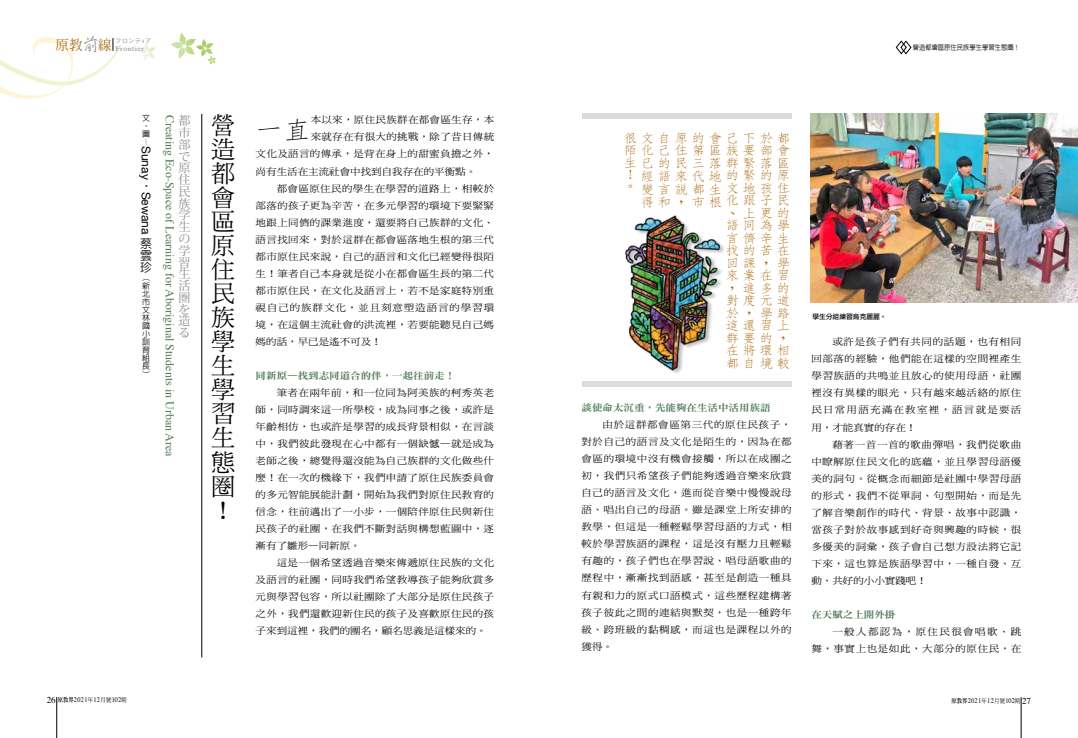
<style>
.page{position:relative;width:1078px;height:738px;background:#fff}
.page>*{position:absolute;margin:0;border:0;box-sizing:border-box;transform-origin:0 0}
.t1{font:300 24.7px "AR Fang Song B5";color:#000;scale:1.11 1}
.t2{font:24px/24px "DF Ming Std W5";color:#000;text-align:justify}
.t3{font:300 12.6px/12.5px "AR Fang Song B5 HK";color:#a76000;scale:1.11 1}
.t4{font:12px "Times";color:#4e7a58}
.t5{font:12px/11.8px "Koz Min Pro";color:#898989;text-align:justify}
.t6{font:12px "Helvetica Neue";color:#000}
.t7{font:500 12px/12px "AR Hei B5";color:#000;text-align:justify}
.t8{font:9.4px/17px "DF Ming Std W5";letter-spacing:.035em;color:#000;text-align:justify;scale:1.11 1}
.t9{font:9.4px "DF Ming Std W9";color:#4e7a58;scale:1.11 1}
.t10{font:9.4px/17px "DF Ming Std W5";letter-spacing:.055em;color:#000;text-align:right;scale:1.11 1}
.t11{font:9.4px "DF Ming Std W5";color:#000;scale:1.11 1}
.t12{font:9.4px "DF Ming Std W5";letter-spacing:.085em;color:#000;scale:1.11 1}
.t13{font:500 8px/8px "AR Hei B5";color:#000}
.t14{font:7.2px "Times";letter-spacing:.05em;color:#898989;scale:1.11 1}
.t15{font:7px "Times";letter-spacing:.05em;color:#000;scale:.9 1}
.t16{font:500 7px "AR Hei B5";color:#000;scale:.9 1}
.t17{font:6.8px "Li Hei Pro";color:#000}
.t18{font:6px "Heisei Kaku Go Std W3";color:#898989}
.s1{font-family:"AR Xing Shu B5";font-weight:500;font-size:18.5px}
.s2{font-family:"AR Hei B5";font-weight:500}
.s3{font-size:9px}
.s4{font-family:"AR Ming B5";font-weight:800;font-size:6px}
.s5{font-family:"DF Ming Std W5";font-size:6px}
</style>
<div class="page">
<svg style="left:170px;top:33px;width:46px;height:32px"></svg>
<svg style="left:139px;top:43px;width:16px;height:18px"></svg>
<hr style="left:57px;top:696px;width:1px;height:41px;background:#000">
<hr style="left:1020px;top:696px;width:1px;height:41px;background:#000">
<svg style="left:0;top:37px;width:122px;height:62px"></svg>
<svg style="left:895px;top:40px;width:16px;height:15px"></svg>
<hr style="left:201px;top:114px;width:1px;height:543px;background:#000">
<div style="left:582px;top:113px;width:209px;height:6px;background:#dbdbdb"></div>
<div style="left:582px;top:381px;width:209px;height:6px;background:#dbdbdb"></div>
<img style="left:810px;top:114px;width:267px;height:188px">
<img style="left:625px;top:215px;width:98px;height:158px">
<p class="t14" style="left:56px;top:42px;width:81px"><sup>原教</sup><span class="s1">前</span><sup>線</sup> Frontier</p>
<p class="t18" style="left:115px;top:36px;width:38px">フロンテ<sub>ｲ</sub>ア</p>
<p class="t13" style="left:142px;top:114px;width:9px">文</p>
<p class="t4" style="left:181px;top:114px;width:343px;rotate:90deg">Creating Eco-Space of Learning for Aboriginal Students in Urban Area</p>
<p class="t5" style="left:178px;top:114px;width:13px">都市部で原住民族学生の学習生活圏を造る</p>
<h2 class="t2" style="left:211px;top:113px;width:25px">營造都會區原住民族學生學習生態圈！</h2>
<p class="t13" style="left:150px;top:122px;width:9px;rotate:90deg">‧</p>
<p class="t13" style="left:142px;top:130px;width:9px">圖︱</p>
<p class="t6" style="left:155px;top:146px;width:90px;rotate:90deg">Sunay<span class="s2">‧</span>Sewana</p>
<p class="t7" style="left:140px;top:238px;width:13px">蔡雲珍</p>
<p class="t13" style="left:142px;top:274px;width:9px;text-align:justify">︵新北市文林國小訓育組長︶</p>
<h1 class="t1" style="left:255px;top:117px;width:51px">一直</h1>
<p class="t8" style="left:310px;top:111px;width:167px">本以來，原住民族群在都會區生存，本</p>
<p class="t8" style="left:310px;top:128px;width:167px">來就存在有很大的挑戰，除了昔日傳統</p>
<p class="t8" style="left:255px;top:145px;width:216px">文化及語言的傳承，是背在身上的甜蜜負擔之外，</p>
<p class="t11" style="left:255px;top:166px;width:200px">尚有生活在主流社會中找到自我存在的平衡點。</p>
<p class="t8" style="left:276px;top:179px;width:197px">都會區原住民的學生在學習的道路上，相較於</p>
<p class="t8" style="left:255px;top:196px;width:216px">部落的孩子更為辛苦，在多元學習的環境下要緊緊</p>
<p class="t8" style="left:255px;top:213px;width:216px">地跟上同儕的課業進度，還要將自己族群的文化、</p>
<p class="t8" style="left:255px;top:230px;width:216px">語言找回來，對於這群在都會區落地生根的第三代</p>
<p class="t8" style="left:255px;top:247px;width:216px">都市原住民來說，自己的語言和文化已經變得很陌</p>
<p class="t8" style="left:255px;top:264px;width:216px">生！筆者自己本身就是從小在都會區生長的第二代</p>
<p class="t8" style="left:255px;top:281px;width:216px">都市原住民，在文化及語言上，若不是家庭特別重</p>
<p class="t12" style="left:255px;top:302px;width:216px">視自己的族群文化，並且刻意塑造語言的學習環</p>
<p class="t8" style="left:255px;top:315px;width:216px">境，在這個主流社會的洪流裡，若要能聽見自己媽</p>
<p class="t11" style="left:255px;top:336px;width:115px">媽的話，早已是遙不可及！</p>
<p class="t9" style="left:255px;top:370px;width:181px">同新原—找到志同道合的伴，一起往前走！</p>
<p class="t8" style="left:255px;top:383px;width:216px;text-indent:21px">筆者在兩年前，和一位同為阿美族的柯秀英老師，同時調來這一所學校，成為同事之後，或許是年齡相仿，也或許是學習的成長背景相似，在言談中，我們彼此發現在心中都有一個缺憾—就是成為老師之後，總覺得還沒能為自己族群的文化做些什麼！在一次的機緣下，我們申請了原住民族委員會的多元智能展能計劃，開始為我們對原住民教育的信念，往前邁出了一小步，一個陪伴原住民與新住民孩子的社團，在我們不斷對話與構想藍圖中，逐漸有了雛形—同新原。</p>
<p class="t8" style="left:255px;top:553px;width:216px;text-indent:21px">這是一個希望透過音樂來傳遞原住民族的文化及語言的社團，同時我們希望教導孩子能夠欣賞多元與學習包容，所以社團除了大部分是原住民孩子之外，我們還歡迎新住民的孩子及喜歡原住民的孩子來到這裡，我們的團名，顧名思義是這樣來的。</p>
<p class="t16" style="left:912px;top:43px;width:120px">營造都會區原住民族學生學習生態圈！</p>
<h3 class="t3" style="left:674px;top:131px;width:105px">原的會己<br>住第區族要部會</h3>
<h3 class="t3" style="left:691px;top:195px;width:29px">市根</h3>
<h3 class="t3" style="left:742px;top:131px;width:43px">下於都</h3>
<h3 class="t3" style="left:623px;top:131px;width:42px;line-height:12.8px">很文自陌化己</h3>
<h3 class="t3" style="left:623px;top:156px;width:12px;line-height:12.1px">生！。</h3>
<h3 class="t3" style="left:640px;top:157px;width:135px;line-height:12.8px">已的民三落群緊落區經語來代地的緊的原變言說都生<br>得和，</h3>
<h3 class="t3" style="left:725px;top:181px;width:59px">文地孩住化跟子民、<br>語同<br>言儕辛生找的苦在回課，<br>來業在習，<br>對度元道於，<br>這還習上群要的，在將環相都自</h3>
<h3 class="t3" style="left:742px;top:206px;width:43px">上更的</h3>
<h3 class="t3" style="left:759px;top:219px;width:28px">為學</h3>
<h3 class="t3" style="left:776px;top:256px;width:13px">學</h3>
<h3 class="t3" style="left:742px;top:281px;width:43px">進多的</h3>
<h3 class="t3" style="left:759px;top:306px;width:28px">學路</h3>
<h3 class="t3" style="left:759px;top:356px;width:29px">境較</h3>
<p class="t9" style="left:581px;top:402px;width:172px">談使命太沉重，先能夠在生活中活用族語</p>
<p class="t8" style="left:581px;top:416px;width:191px;text-indent:21px">由於這群都會區第三代的原住民孩子，對於自己的語言及文化是陌生的，因為在都會區的環境中沒有機會接觸，所以在成團之初，我們只希望孩子們能夠透過音樂來欣賞自己的語言及文化，進而從音樂中慢慢說母語、唱出自己的母語。雖是課堂上所安排的教學，但這是一種輕鬆學習母語的方式，相較於學習族語的課程，這是沒有壓力且輕鬆有趣的，孩子們也在學習說、唱母語歌曲的歷程中，漸漸找到語感，甚至是創造一種具有親和力的原式口語模式，這些歷程建構著孩子彼此之間的連結與默契，也是一種跨年級、跨班級的黏稠感，而這也是課程以外的獲得。</p>
<p class="t17" style="left:812px;top:312px;width:76px">學生分組練習烏克麗麗。</p>
<p class="t8" style="left:811px;top:333px;width:191px;text-indent:21px">或許是孩子們有共同的話題，也有相同回部落的經驗，他們能在這樣的空間裡產生學習族語的共鳴並且放心的使用母語，社團裡沒有異樣的眼光，只有越來越活絡的原住民日常用語充滿在教室裡，語言就是要活用，才能真實的存在！</p>
<p class="t8" style="left:811px;top:435px;width:191px;text-indent:21px">藉著一首一首的歌曲彈唱，我們從歌曲中瞭解原住民文化的底蘊，並且學習母語優美的詞句。從概念而細節是社團中學習母語的形式，我們不從單詞、句型開始，而是先了解音樂創作的時代、背景、故事中認識，當孩子對於故事感到好奇與興趣的時候，很多優美的詞彙，孩子會自己想方設法將它記下來，這也算是族語學習中，一種自發、互動、共好的小小實踐吧！</p>
<p class="t9" style="left:811px;top:608px;width:77px">在天賦之上開外掛</p>
<p class="t10" style="left:811px;top:622px;width:191px">一般人都認為，原住民很會唱歌、跳<br>舞，事實上也是如此，大部分的原住民，在</p>
<p class="t15" style="left:47px;top:693px;width:90px"><span class="s3">26</span> <span class="s4">原教界</span>2021<span class="s5">年</span>12<span class="s5">月號</span>102<span class="s5">期</span></p>
<p class="t15" style="left:951px;top:693px;width:90px"><span class="s4">原教界</span>2021<span class="s5">年</span>12<span class="s5">月號</span>102<span class="s5">期</span> <span class="s3">27</span></p>
</div>
